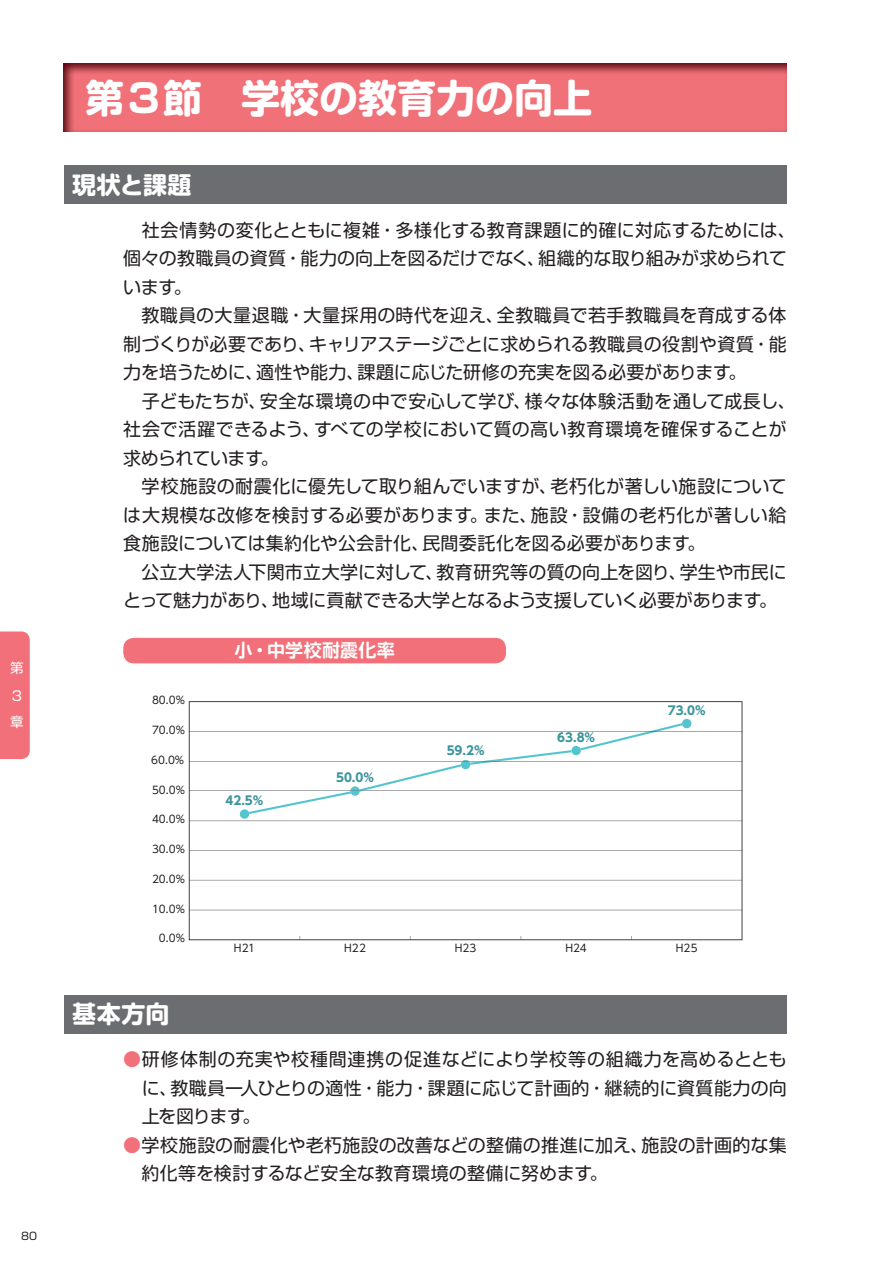
<style>
.page{position:relative;width:893px;height:1263px;background:#fff}
.page>*{position:absolute;margin:0;border:0;box-sizing:border-box;transform-origin:0 0}
.t1{font:700 39px "Soft Go Std";color:#fff}
.t2{font:700 24px "Soft Go Std";letter-spacing:.02em;color:#fff}
.t3{font:18px/28.5px "Soft Go Std";letter-spacing:.005em;color:#231f20}
.t4{font:700 18px "Soft Go Std De";letter-spacing:.015em;color:#fff}
.t5{font:13.5px/27px "Soft Go Std";color:#fff}
.t6{font:700 12px "UD Shin Go Pro";color:#3d959e}
.t7{font:10.5px "UD Shin Go Pro";color:#231f20}
.t8{font:10.5px "Soft Go Std";color:#231f20}
.s1{color:#f17079}
</style>
<div class="page">
<div style="left:64px;top:166px;width:723px;height:38px;background:#6c6d70"></div>
<div style="left:64px;top:995px;width:723px;height:38px;background:#6c6d70"></div>
<img style="left:64px;top:64px;width:723px;height:68px">
<svg style="left:189px;top:701px;width:553px;height:239px"></svg>
<svg style="left:240px;top:719px;width:451px;height:100px"></svg>
<div style="left:123px;top:638px;width:383px;height:25px;background:#f17079;border-radius:10px"></div>
<div style="left:0;top:631px;width:30px;height:128px;background:#f17079"></div>
<p class="t5" style="left:10px;top:654px;width:15px">第<br>３章</p>
<p class="t8" style="left:21px;top:1229px;width:17px">80</p>
<h1 class="t1" style="left:85px;top:70px;width:508px">第３節　学校の教育力の向上</h1>
<h2 class="t2" style="left:72px;top:168px;width:121px">現状と課題</h2>
<p class="t3" style="left:123px;top:214px;width:674px">　社会情勢の変化とともに複雑・多様化する教育課題に的確に対応するためには、個々の教職員の資質・能力の向上を図るだけでなく、組織的な取り組みが求められています。<br>　教職員の大量退職・大量採用の時代を迎え、全教職員で若手教職員を育成する体制づくりが必要であり、キャリアステージごとに求められる教職員の役割や資質・能力を培うために、適性や能力、課題に応じた研修の充実を図る必要があります。<br>　子どもたちが、安全な環境の中で安心して学び、様々な体験活動を通して成長し、社会で活躍できるよう、すべての学校において質の高い教育環境を確保することが求められています。<br>　学校施設の耐震化に優先して取り組んでいますが、老朽化が著しい施設については大規模な改修を検討する必要があります。また、施設・設備の老朽化が著しい給食施設については集約化や公会計化、民間委託化を図る必要があります。<br>　公立大学法人下関市立大学に対して、教育研究等の質の向上を図り、学生や市民にとって魅力があり、地域に貢献できる大学となるよう支援していく必要があります。</p>
<p class="t7" style="left:152px;top:692px;width:34px">80.0%</p>
<p class="t7" style="left:152px;top:722px;width:34px">70.0%</p>
<p class="t7" style="left:151px;top:751px;width:34px">60.0%</p>
<p class="t7" style="left:152px;top:781px;width:34px">50.0%</p>
<p class="t7" style="left:152px;top:811px;width:34px">40.0%</p>
<p class="t7" style="left:152px;top:841px;width:34px">30.0%</p>
<p class="t7" style="left:152px;top:870px;width:34px">20.0%</p>
<p class="t7" style="left:152px;top:900px;width:34px">10.0%</p>
<p class="t7" style="left:159px;top:930px;width:28px">0.0%</p>
<p class="t4" style="left:235px;top:638px;width:162px">小・中学校耐震化率</p>
<p class="t6" style="left:226px;top:790px;width:39px">42.5%</p>
<p class="t6" style="left:336px;top:768px;width:39px">50.0%</p>
<p class="t6" style="left:447px;top:741px;width:39px">59.2%</p>
<p class="t6" style="left:557px;top:728px;width:39px">63.8%</p>
<p class="t6" style="left:668px;top:701px;width:39px">73.0%</p>
<p class="t7" style="left:234px;top:939px;width:23px">H21</p>
<p class="t7" style="left:344px;top:939px;width:23px">H22</p>
<p class="t7" style="left:455px;top:939px;width:23px">H23</p>
<p class="t7" style="left:565px;top:939px;width:23px">H24</p>
<p class="t7" style="left:676px;top:939px;width:23px">H25</p>
<h2 class="t2" style="left:72px;top:997px;width:99px">基本方向</h2>
<p class="t3" style="left:142px;top:1044px;width:646px;text-align:justify;text-indent:-18px"><span class="s1">●</span>.研修体制の充実や校種間連携の促進などにより学校等の組織力を高めるとともに、教職員一人ひとりの適性・能力・課題に応じて計画的・継続的に資質能力の向上を図ります。</p>
<p class="t3" style="left:142px;top:1129px;width:647px;text-indent:-18px"><span class="s1">●</span>.学校施設の耐震化や老朽施設の改善などの整備の推進に加え、施設の計画的な集約化等を検討するなど安全な教育環境の整備に努めます。</p>
</div>
